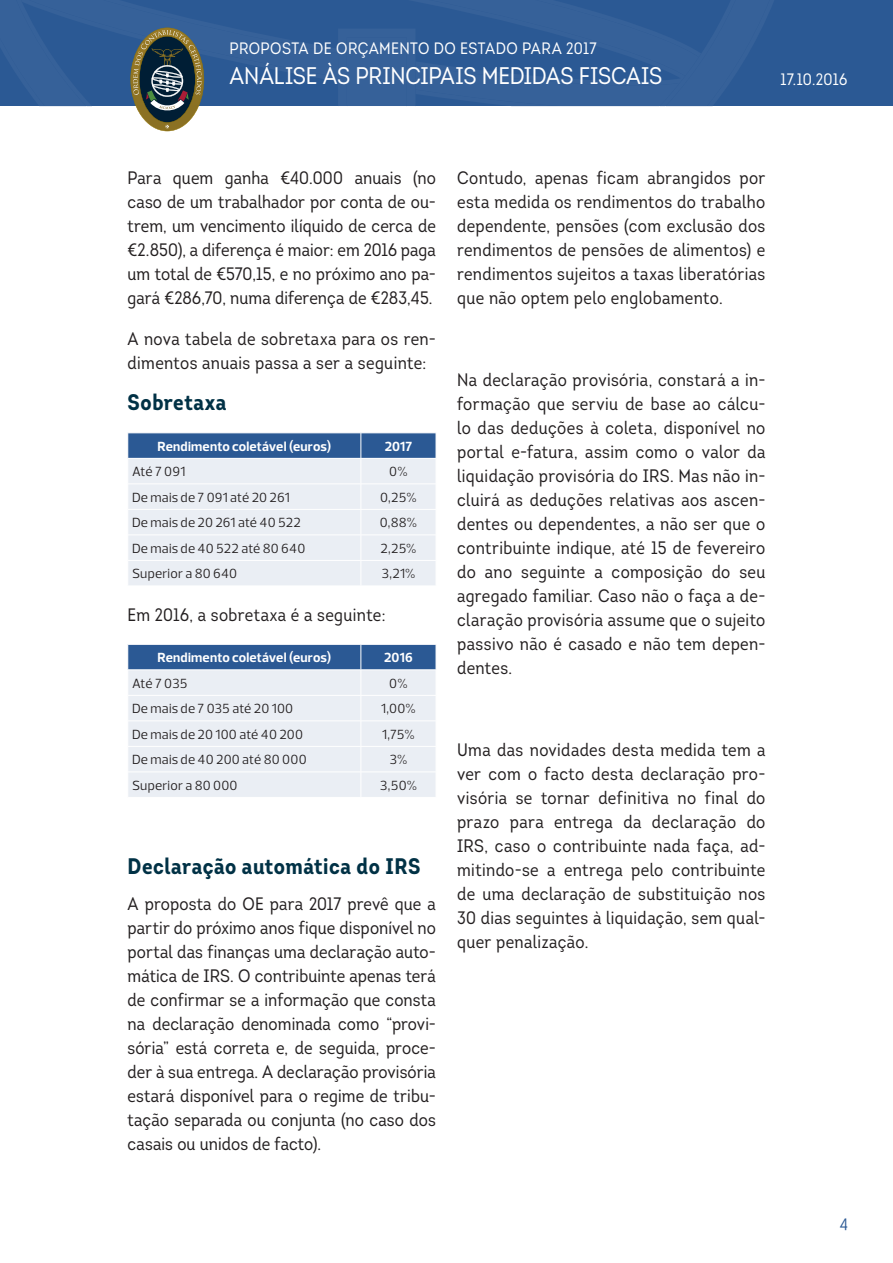
<style>
.page{position:relative;width:893px;height:1263px;background:#fff}
.page>*{position:absolute;margin:0;border:0;box-sizing:border-box;transform-origin:0 0}
.t1{font:24px "Intro Condensed";letter-spacing:-.01em;color:#fff}
.SIB1{font:700 22.5px "Intro Condensed";letter-spacing:.02em;color:#003145}
.t2{font:18px/24px "Intro Condensed";letter-spacing:.02em;color:#231f20;text-align:justify}
.t3{font:16.5px "Intro Condensed";letter-spacing:.02em;color:#fff}
.t4{font:16.5px "Intro Condensed";color:#2b5994}
.tabela{font:13.5px "Prelo";letter-spacing:.015em;color:#231f20}
.TAB_HED{font:700 13.5px "Prelo";letter-spacing:.015em;color:#fff}
</style>
<div class="page">
<div style="left:0;top:0;width:893px;height:106px;background:#2b5994"></div>
<svg style="left:0;top:0;width:774px;height:106px"></svg>
<svg style="left:130px;top:28px;width:74px;height:103px"></svg>
<svg style="left:127px;top:433px;width:309px;height:152px;background:#cad5e4"></svg>
<hr style="left:128px;top:458px;width:233px;height:1px;background:#fff">
<hr style="left:361px;top:458px;width:75px;height:1px;background:#fff">
<hr style="left:128px;top:484px;width:233px;height:1px;background:#fff">
<hr style="left:361px;top:484px;width:75px;height:1px;background:#fff">
<hr style="left:128px;top:509px;width:233px;height:1px;background:#fff">
<hr style="left:361px;top:509px;width:75px;height:1px;background:#fff">
<hr style="left:128px;top:535px;width:233px;height:1px;background:#fff">
<hr style="left:361px;top:535px;width:75px;height:1px;background:#fff">
<hr style="left:128px;top:560px;width:233px;height:1px;background:#fff">
<hr style="left:361px;top:560px;width:75px;height:1px;background:#fff">
<svg style="left:127px;top:644px;width:309px;height:153px;background:#cbd6e4"></svg>
<hr style="left:128px;top:670px;width:233px;height:1px;background:#fff">
<hr style="left:361px;top:670px;width:75px;height:1px;background:#fff">
<hr style="left:128px;top:695px;width:233px;height:1px;background:#fff">
<hr style="left:361px;top:695px;width:75px;height:1px;background:#fff">
<hr style="left:128px;top:721px;width:233px;height:1px;background:#fff">
<hr style="left:361px;top:721px;width:75px;height:1px;background:#fff">
<hr style="left:128px;top:746px;width:233px;height:1px;background:#fff">
<hr style="left:361px;top:746px;width:75px;height:1px;background:#fff">
<hr style="left:128px;top:772px;width:233px;height:1px;background:#fff">
<hr style="left:361px;top:772px;width:75px;height:1px;background:#fff">
<p class="t3" style="left:230px;top:38px;width:368px">PROPOSTA DE ORÇAMENTO DO ESTADO PARA 2017</p>
<h1 class="t1" style="left:230px;top:60px;width:434px">ANÁLISE ÀS PRINCIPAIS MEDIDAS FISCAIS</h1>
<p class="t3" style="left:780px;top:69px;width:68px">17.10.2016</p>
<p class="t2" style="left:128px;top:165px;width:310px">Para quem ganha €40.000 anuais (no caso de um trabalhador por conta de ou&shy;trem, um vencimento ilíquido de cerca de €2.850), a diferença é maior: em 2016 paga um total de €570,15, e no próximo ano pa&shy;gará €286,70, numa diferença de €283,45.</p>
<p class="t2" style="left:128px;top:326px;width:310px">A nova tabela de sobretaxa para os ren&shy;dimentos anuais passa a ser a seguinte:</p>
<p class="SIB1" style="left:128px;top:387px;width:100px">Sobretaxa</p>
<p class="TAB_HED" style="left:157px;top:438px;width:175px">Rendimento coletável (euros)</p>
<p class="TAB_HED" style="left:385px;top:438px;width:29px">2017</p>
<p class="tabela" style="left:132px;top:463px;width:55px">Até 7 091</p>
<p class="tabela" style="left:389px;top:463px;width:20px">0%</p>
<p class="tabela" style="left:132px;top:489px;width:159px">De mais de 7 091 até 20 261</p>
<p class="tabela" style="left:380px;top:489px;width:38px">0,25%</p>
<p class="tabela" style="left:132px;top:514px;width:170px">De mais de 20 261 até 40 522</p>
<p class="tabela" style="left:380px;top:514px;width:39px">0,88%</p>
<p class="tabela" style="left:132px;top:540px;width:175px">De mais de 40 522 até 80 640</p>
<p class="tabela" style="left:380px;top:540px;width:38px">2,25%</p>
<p class="tabela" style="left:132px;top:565px;width:107px">Superior a 80 640</p>
<p class="tabela" style="left:381px;top:565px;width:36px">3,21%</p>
<p class="t2" style="left:128px;top:603px;width:259px">Em 2016, a sobretaxa é a seguinte:</p>
<p class="TAB_HED" style="left:157px;top:649px;width:175px">Rendimento coletável (euros)</p>
<p class="TAB_HED" style="left:384px;top:649px;width:30px">2016</p>
<p class="tabela" style="left:132px;top:675px;width:57px">Até 7 035</p>
<p class="tabela" style="left:389px;top:675px;width:20px">0%</p>
<p class="tabela" style="left:132px;top:700px;width:163px">De mais de 7 035 até 20 100</p>
<p class="tabela" style="left:381px;top:700px;width:36px">1,00%</p>
<p class="tabela" style="left:132px;top:726px;width:173px">De mais de 20 100 até 40 200</p>
<p class="tabela" style="left:382px;top:726px;width:34px">1,75%</p>
<p class="tabela" style="left:132px;top:751px;width:176px">De mais de 40 200 até 80 000</p>
<p class="tabela" style="left:389px;top:751px;width:20px">3%</p>
<p class="tabela" style="left:132px;top:777px;width:107px">Superior a 80 000</p>
<p class="tabela" style="left:380px;top:777px;width:39px">3,50%</p>
<p class="SIB1" style="left:128px;top:851px;width:294px">Declaração automática do IRS</p>
<p class="t2" style="left:128px;top:892px;width:310px">A proposta do OE para 2017 prevê que a partir do próximo anos fique disponível no portal das finanças uma declaração auto&shy;mática de IRS. O contribuinte apenas terá de confirmar se a informação que consta na declaração denominada como “provi&shy;sória” está correta e, de seguida, proce&shy;der à sua entrega. A declaração provisória estará disponível para o regime de tribu&shy;tação separada ou conjunta (no caso dos casais ou unidos de facto).</p>
<p class="t2" style="left:457px;top:165px;width:310px">Contudo, apenas ficam abrangidos por esta medida os rendimentos do trabalho dependente, pensões (com exclusão dos rendimentos de pensões de alimentos) e rendimentos sujeitos a taxas liberatórias que não optem pelo englobamento.</p>
<p class="t2" style="left:457px;top:367px;width:310px">Na declaração provisória, constará a in&shy;formação que serviu de base ao cálcu&shy;lo das deduções à coleta, disponível no portal e-fatura, assim como o valor da liquidação provisória do IRS. Mas não in&shy;cluirá as deduções relativas aos ascen&shy;dentes ou dependentes, a não ser que o contribuinte indique, até 15 de fevereiro do ano seguinte a composição do seu agregado familiar. Caso não o faça a de&shy;claração provisória assume que o sujeito passivo não é casado e não tem depen&shy;dentes.</p>
<p class="t2" style="left:457px;top:737px;width:310px">Uma das novidades desta medida tem a ver com o facto desta declaração pro&shy;visória se tornar definitiva no final do prazo para entrega da declaração do IRS, caso o contribuinte nada faça, ad&shy;mitindo-se a entrega pelo contribuinte de uma declaração de substituição nos 30 dias seguintes à liquidação, sem qual&shy;quer penalização.</p>
<p class="t4" style="left:840px;top:1214px;width:10px">4</p>
</div>
